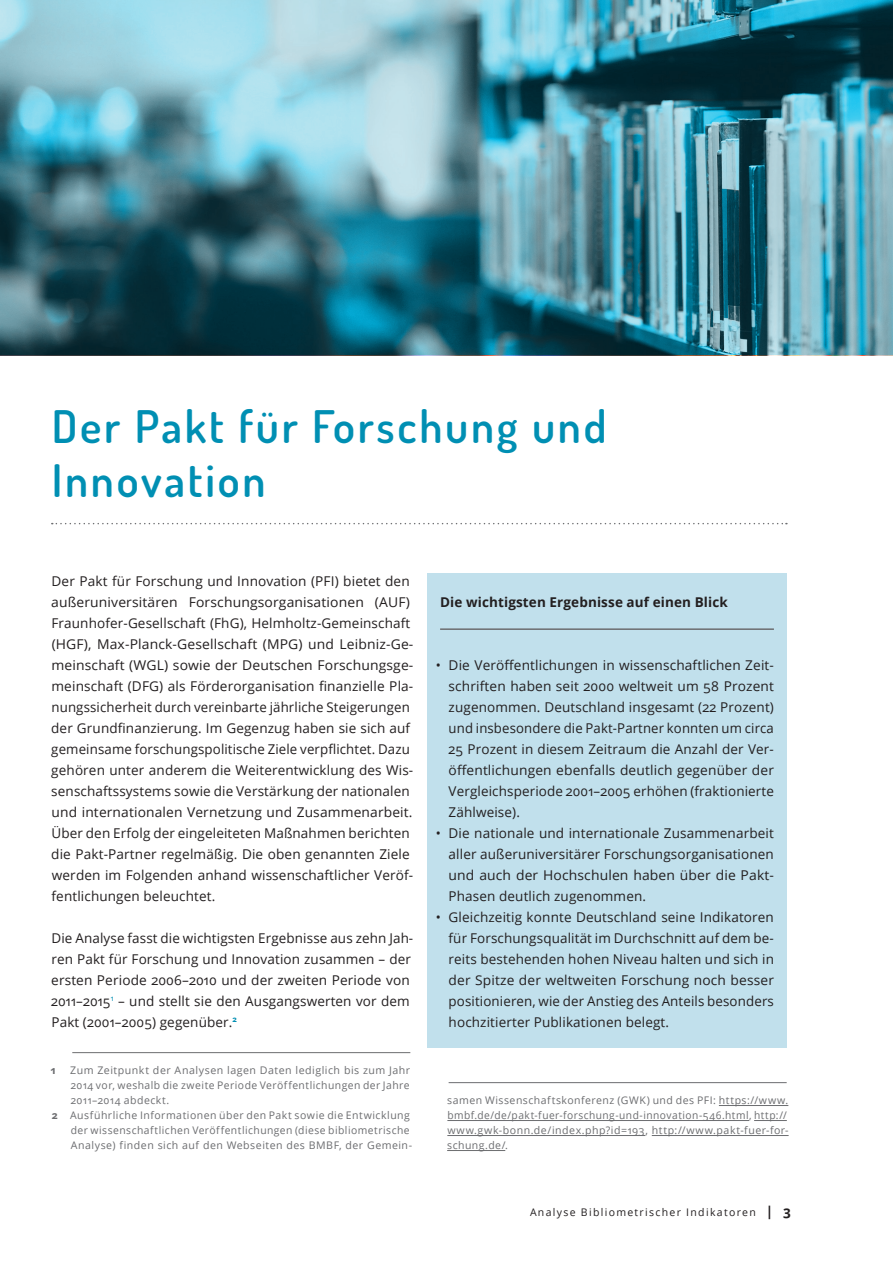
<style>
.page{position:relative;width:893px;height:1263px;background:#fff}
.page>*{position:absolute;margin:0;border:0;box-sizing:border-box;transform-origin:0 0}
._01_Überschrift_1{font:600 45px/54px "Dosis";letter-spacing:.06em;color:#008fb3}
._03_Text{font:13.5px/21px "Open Sans";letter-spacing:.01em;color:#231f20;text-align:justify}
.t1{font:700 13.5px "Open Sans";letter-spacing:.01em;color:#231f20}
._13_Fussnoten{font:10.5px/15px "Open Sans";letter-spacing:.045em;color:#6c6d70}
.Pagina{font:10.5px "Open Sans";letter-spacing:.125em;color:#231f20}
._13_Fussnoten-2{font:700 10.5px "Open Sans";color:#6c6d70}
.s1{font-weight:700}
.s2{font-weight:700;font-size:13.5px}
</style>
<div class="page">
<svg style="left:0;top:0;width:893px;height:355px;background:#518c9b"></svg>
<svg style="left:52px;top:523px;width:735px;height:1px"></svg>
<hr style="left:72px;top:1052px;width:338px;height:1px;background:#6c6d70">
<hr style="left:449px;top:1082px;width:338px;height:1px;background:#6c6d70">
<hr style="left:719px;top:1105px;width:69px;height:1px;background:#6c6d70">
<hr style="left:447px;top:1120px;width:302px;height:1px;background:#6c6d70">
<hr style="left:754px;top:1120px;width:33px;height:1px;background:#6c6d70">
<hr style="left:447px;top:1135px;width:198px;height:1px;background:#6c6d70">
<hr style="left:652px;top:1135px;width:137px;height:1px;background:#6c6d70">
<hr style="left:447px;top:1150px;width:58px;height:1px;background:#6c6d70">
<div style="left:427px;top:573px;width:360px;height:475px;background:#c1e0ec"></div>
<hr style="left:440px;top:628px;width:334px;height:2px;background:#6c6d70">
<p class="_01_Überschrift_1" style="left:52px;top:399px;width:556px">Der Pakt für Forschung und<br>Innovation</p>
<p class="_03_Text" style="left:51px;top:570px;width:364px;text-align:left">Der Pakt für Forschung und Innovation (PFI) bietet den außeruniversitären Forschungsorganisationen (AUF)<br>Fraunhofer-Gesellschaft (FhG), Helmholtz-Gemeinschaft (HGF), Max-Planck-Gesellschaft (MPG) und Leibniz-Ge&shy;meinschaft (WGL) sowie der Deutschen Forschungsge&shy;meinschaft (DFG) als Förderorganisation finanzielle Pla&shy;nungssicherheit durch vereinbarte jährliche Steigerungen der Grundfinanzierung. Im Gegenzug haben sie sich auf gemeinsame forschungspolitische Ziele verpflichtet. Dazu gehören unter anderem die Weiterentwicklung des Wis&shy;senschaftssystems sowie die Verstärkung der nationalen und internationalen Vernetzung und Zusammenarbeit.<br>Über den Erfolg der eingeleiteten Maßnahmen berichten die Pakt-Partner regelmäßig. Die oben genannten Ziele werden im Folgenden anhand wissenschaftlicher Veröf&shy;fentlichungen beleuchtet.</p>
<p class="_03_Text" style="left:51px;top:927px;width:364px;text-align:left">Die Analyse fasst die wichtigsten Ergebnisse aus zehn Jah&shy;ren Pakt für Forschung und Innovation zusammen – der ersten Periode 2006–2010 und der zweiten Periode von 2011–2015<sup>1</sup> – und stellt sie den Ausgangswerten vor dem Pakt (2001–2005) gegenüber.<sup>2</sup></p>
<p class="_13_Fussnoten-2" style="left:51px;top:1063px;width:7px">1</p>
<p class="_13_Fussnoten" style="left:70px;top:1062px;width:342px;text-align:justify">Zum Zeitpunkt der Analysen lagen Daten lediglich bis zum Jahr 2014 vor, weshalb die zweite Periode Veröffentlichungen der Jahre 2011–2014 abdeckt.</p>
<p class="_13_Fussnoten" style="left:71px;top:1107px;width:342px;text-indent:-19px"><span class="s1">2</span> Ausführliche Informationen über den Pakt sowie die Entwicklung der wissenschaftlichen Veröffentlichungen (diese bibliometrische<br>Analyse) finden sich auf den Webseiten des BMBF, der Gemein-</p>
<p class="t1" style="left:440px;top:593px;width:289px">Die wichtigsten Ergebnisse auf einen Blick</p>
<p class="_03_Text" style="left:449px;top:654px;width:327px;text-indent:-13px">• Die Veröffentlichungen in wissenschaftlichen Zeit&shy;schriften haben seit 2000 weltweit um 58 Prozent zugenommen. Deutschland insgesamt (22 Prozent) und insbesondere die Pakt-Partner konnten um circa 25 Prozent in diesem Zeitraum die Anzahl der Ver&shy;öffentlichungen ebenfalls deutlich gegenüber der Vergleichsperiode 2001–2005 erhöhen (fraktionierte Zählweise).</p>
<p class="_03_Text" style="left:449px;top:822px;width:327px;text-indent:-13px">• Die nationale und internationale Zusammenarbeit aller außeruniversitärer Forschungsorganisationen und auch der Hochschulen haben über die Pakt-Phasen deutlich zugenommen.</p>
<p class="_03_Text" style="left:449px;top:906px;width:327px;text-indent:-13px">• Gleichzeitig konnte Deutschland seine Indikatoren für Forschungsqualität im Durchschnitt auf dem be&shy;reits bestehenden hohen Niveau halten und sich in der Spitze der weltweiten Forschung noch besser positionieren, wie der Anstieg des Anteils besonders hochzitierter Publikationen belegt.</p>
<p class="_13_Fussnoten" style="left:447px;top:1092px;width:343px">samen Wissenschaftskonferenz (GWK) und des PFI: https://www. bmbf.de/de/pakt-fuer-forschung-und-innovation-546.html, http:// www.gwk-bonn.de/index.php?id=193, http://www.pakt-fuer-for&shy;schung.de/.</p>
<p class="Pagina" style="left:530px;top:1205px;width:262px">Analyse Bibliometrischer Indikatoren <span class="s2">| 3</span></p>
</div>
